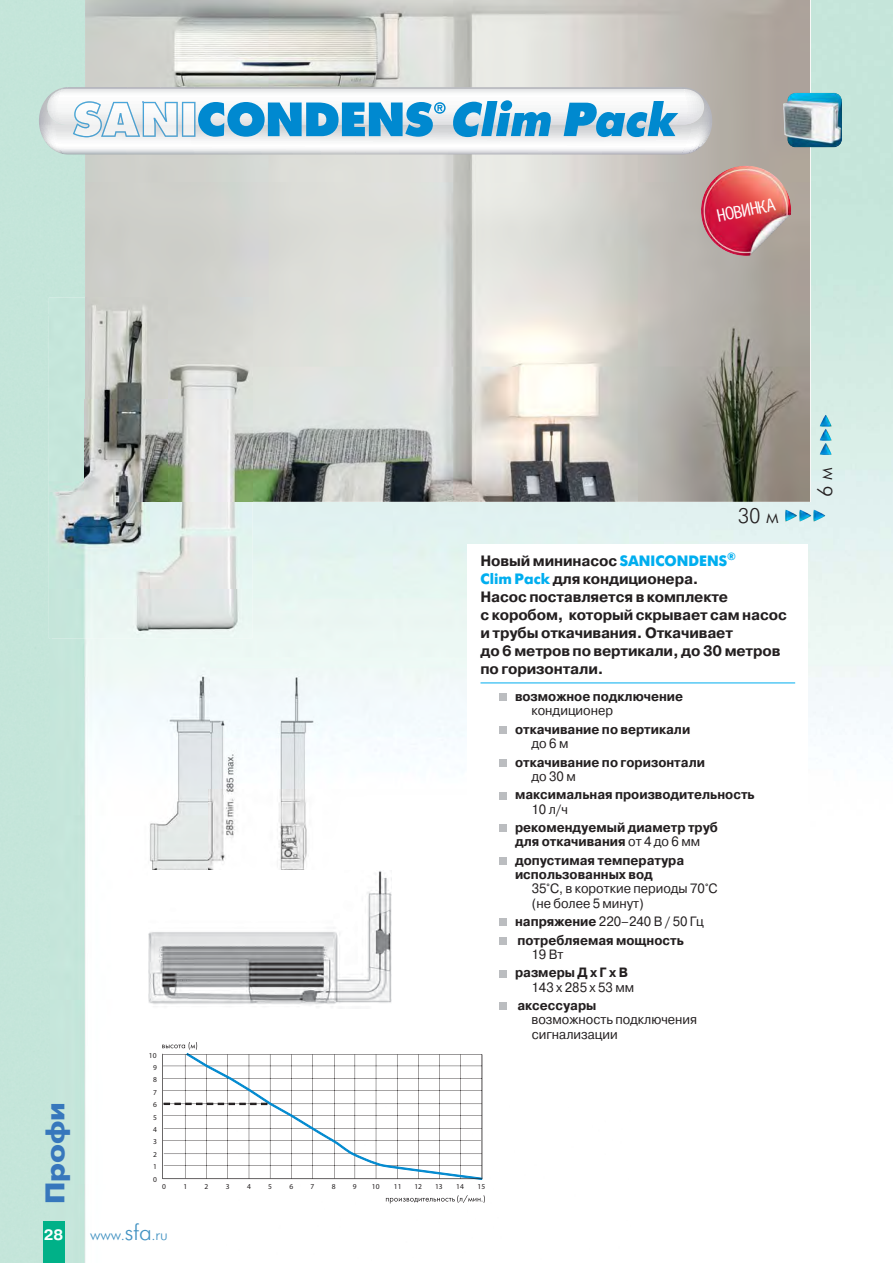
<style>
.page{position:relative;width:893px;height:1263px;background:#fff}
.page>*{position:absolute;margin:0;border:0;box-sizing:border-box;transform-origin:0 0}
.t1{font:27px "Futuris XC";color:#3777bc;scale:1.1 1}
.t2{font:21px "Futuris C";color:#231f20}
.t3{font:18.6px "Lettr Goth 12 CBT";color:#fff}
.t4{font:700 15px/18px "Pragmatica C";letter-spacing:-.01em;color:#231f20}
.t5{font:15px "Futuris C";color:#4292c2}
.t6{font:700 15px "Pragmatica C";color:#fff}
.t7{font:700 13.5px/14.2px "Pragmatica C";color:#231f20;scale:.95 1}
.t8{font:13.5px/14.2px "Pragmatica C";color:#231f20;scale:.95 1}
.t9{font:condensed 7.5px/12.5px "Helvetica Neue";color:#231f20;text-align:center}
.s1{font-family:"Futuris XC";font-weight:400;color:#00aeef}
.s2{font-weight:400}
.s3{font-size:22.5px}
</style>
<div class="page">
<img style="left:209px;top:502px;width:579px;height:702px">
<img style="left:50px;top:638px;width:159px;height:625px">
<img style="left:85px;top:0;width:725px;height:502px">
<img style="left:785px;top:510px;width:40px;height:11px">
<img style="left:820px;top:415px;width:12px;height:40px">
<div style="left:49px;top:298px;width:36px;height:194px;background:#c5e6db"></div>
<img style="left:49px;top:492px;width:203px;height:146px">
<img style="left:85px;top:298px;width:167px;height:204px">
<svg style="left:39px;top:87px;width:673px;height:67px"></svg>
<div style="left:468px;top:544px;width:340px;height:503px;background:#fff"></div>
<hr style="left:480px;top:682px;width:315px;height:1px;background:#00aeef">
<div style="left:499px;top:694px;width:7px;height:7px;background:#bbbdc0"></div>
<div style="left:499px;top:726px;width:7px;height:8px;background:#bbbdc0"></div>
<div style="left:499px;top:759px;width:7px;height:7px;background:#bbbdc0"></div>
<div style="left:499px;top:792px;width:7px;height:7px;background:#bbbdc0"></div>
<div style="left:499px;top:825px;width:7px;height:7px;background:#bbbdc0"></div>
<div style="left:499px;top:857px;width:7px;height:8px;background:#bbbdc0"></div>
<div style="left:499px;top:919px;width:7px;height:7px;background:#bbbdc0"></div>
<div style="left:499px;top:937px;width:7px;height:7px;background:#bbbdc0"></div>
<div style="left:499px;top:970px;width:7px;height:7px;background:#bbbdc0"></div>
<div style="left:499px;top:1003px;width:7px;height:7px;background:#bbbdc0"></div>
<img style="left:783px;top:93px;width:59px;height:54px">
<img style="left:701px;top:166px;width:90px;height:90px">
<img style="left:149px;top:871px;width:242px;height:137px">
<div style="left:43px;top:1221px;width:21px;height:42px;background:#00b188"></div>
<svg style="left:162px;top:1042px;width:323px;height:161px"></svg>
<h3 class="t3" style="left:715px;top:209px;width:61px;rotate:-12deg">НОВИНКА</h3>
<h2 class="t2" style="left:738px;top:508px;width:43px">30 м</h2>
<p class="t4" style="left:480px;top:553px;width:308px">Новый мининасос <span class="s1">SANICONDENS</span><sup>®<br></sup><span class="s1">Clim Pack</span> для кондиционера.<br>Насос поставляется в комплекте<br>с коробом, который скрывает сам насос и трубы откачивания. Откачивает<br>до 6 метров по вертикали, до 30 метров по горизонтали.</p>
<p class="t7" style="left:515px;top:691px;width:179px">возможное подключение</p>
<p class="t8" style="left:531px;top:705px;width:87px">кондиционер</p>
<p class="t7" style="left:515px;top:723px;width:186px">откачивание по вертикали</p>
<p class="t8" style="left:531px;top:738px;width:40px">до 6 м</p>
<p class="t7" style="left:515px;top:756px;width:202px">откачивание по горизонтали</p>
<p class="t8" style="left:531px;top:770px;width:48px">до 30 м</p>
<p class="t7" style="left:515px;top:789px;width:254px">максимальная производительность</p>
<p class="t8" style="left:531px;top:803px;width:40px">10 л/ч</p>
<p class="t7" style="left:515px;top:822px;width:215px">рекомендуемый диаметр труб для откачивания <span class="s2">от 4 до 6 мм</span></p>
<p class="t7" style="left:515px;top:854px;width:180px">допустимая температура использованных вод</p>
<p class="t8" style="left:532px;top:883px;width:197px">35°С, в короткие периоды 70°С (не более 5 минут)</p>
<p class="t7" style="left:515px;top:914px;width:200px;line-height:18.5px">напряжение <span class="s2">220–240 В / 50 Гц </span>потребляемая мощность</p>
<p class="t8" style="left:531px;top:948px;width:35px">19 Вт</p>
<p class="t7" style="left:515px;top:967px;width:120px">размеры Д х Г x В</p>
<p class="t8" style="left:531px;top:981px;width:110px">143 х 285 х 53 мм</p>
<p class="t7" style="left:517px;top:1000px;width:85px">аксессуары</p>
<p class="t8" style="left:531px;top:1014px;width:176px">возможность подключения сигнализации</p>
<p class="t9" style="left:149px;top:1049px;width:10px">10<br>9<br>8<br>7<br>6<br>5<br>4<br>3<br>2<br>1<br>0</p>
<h1 class="t1" style="left:45px;top:1204px;width:94px;rotate:-90deg">Профи</h1>
<p class="t6" style="left:44px;top:1229px;width:21px">28</p>
<p class="t5" style="left:90px;top:1229px;width:79px">www.<span class="s3">sfa</span>.ru</p>
<p class="t9" style="left:162px;top:1180px;width:5px">0</p>
<p class="t9" style="left:183px;top:1180px;width:5px">1</p>
<p class="t9" style="left:205px;top:1180px;width:5px">2</p>
<p class="t9" style="left:226px;top:1180px;width:5px">3</p>
<p class="t9" style="left:247px;top:1180px;width:5px">4</p>
<p class="t9" style="left:268px;top:1180px;width:5px">5</p>
<p class="t9" style="left:289px;top:1180px;width:5px">6</p>
<p class="t9" style="left:311px;top:1180px;width:5px">7</p>
<p class="t9" style="left:332px;top:1180px;width:5px">8</p>
<p class="t9" style="left:353px;top:1180px;width:5px">9</p>
<p class="t9" style="left:372px;top:1180px;width:9px">10</p>
<p class="t9" style="left:394px;top:1180px;width:9px">11</p>
<p class="t9" style="left:414px;top:1180px;width:9px">12</p>
<p class="t9" style="left:435px;top:1180px;width:9px">13</p>
<p class="t9" style="left:456px;top:1180px;width:9px">14</p>
<p class="t9" style="left:478px;top:1180px;width:9px">15</p>
<h2 class="t2" style="left:817px;top:497px;width:31px;rotate:-90deg">6 м</h2>
</div>
